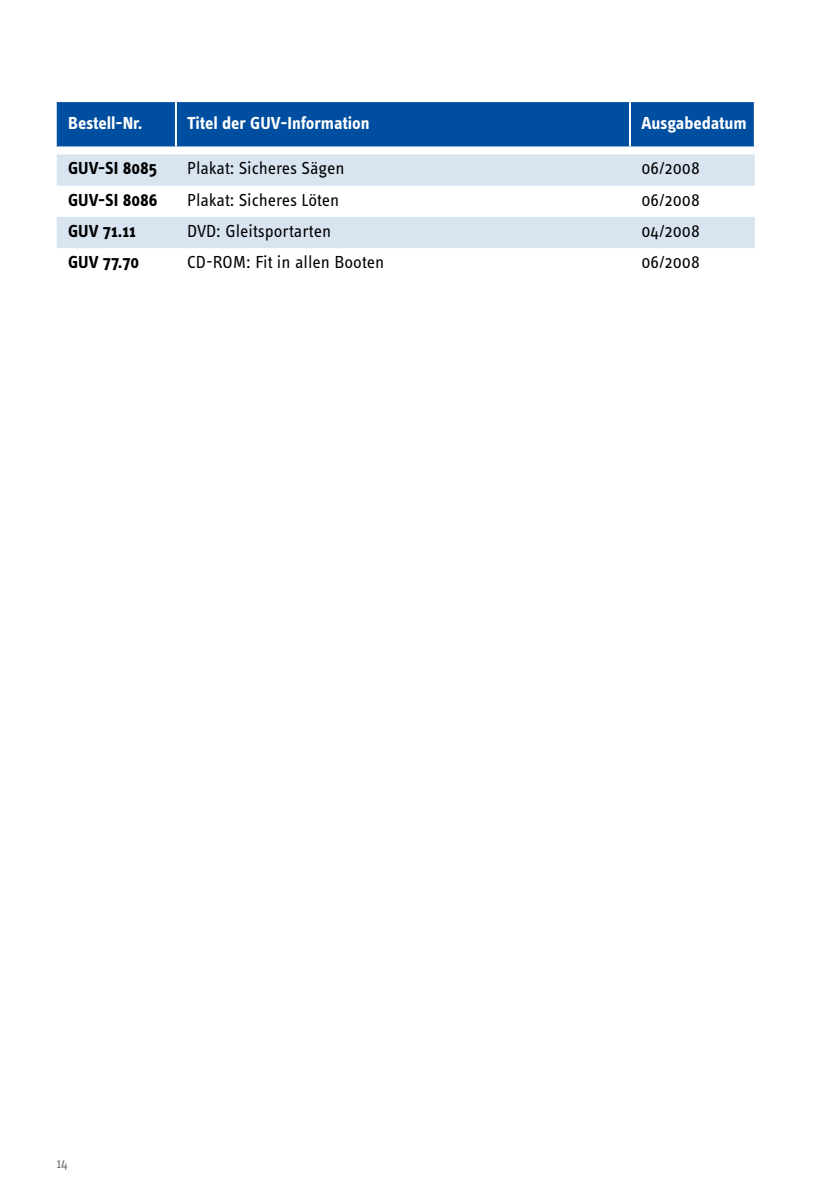
<style>
.page{position:relative;width:840px;height:1191px;background:#fff}
.page>*{position:absolute;margin:0;border:0;box-sizing:border-box;transform-origin:0 0}
.t1{font:18px "Info OT Text";color:#000}
.t2{font:700 18px "Info OT Text";color:#fff}
.t3{font:700 18px "Info OT Text";color:#000}
.t4{font:14px "Info OT Text";color:#6f6f6f}
</style>
<div class="page">
<svg style="left:57px;top:154px;width:697px;height:94px;fill:#d9e4f1"></svg>
<div style="left:57px;top:102px;width:698px;height:45px;background:#004e9f"></div>
<p class="t2" style="left:68px;top:112px;width:76px">Bestell-Nr.</p>
<p class="t2" style="left:187px;top:112px;width:184px">Titel der GUV-Information</p>
<p class="t2" style="left:641px;top:112px;width:107px">Ausgabedatum</p>
<p class="t3" style="left:68px;top:157px;width:90px">GUV-SI 8085</p>
<p class="t1" style="left:187px;top:157px;width:159px">Plakat: Sicheres Sägen</p>
<p class="t1" style="left:641px;top:157px;width:60px">06/2008</p>
<p class="t3" style="left:68px;top:188px;width:91px">GUV-SI 8086</p>
<p class="t1" style="left:187px;top:188px;width:153px">Plakat: Sicheres Löten</p>
<p class="t1" style="left:641px;top:188px;width:60px">06/2008</p>
<p class="t3" style="left:68px;top:220px;width:69px">GUV 71.11</p>
<p class="t1" style="left:187px;top:220px;width:145px">DVD: Gleitsportarten</p>
<p class="t1" style="left:641px;top:220px;width:60px">04/2008</p>
<p class="t3" style="left:68px;top:251px;width:72px">GUV 77.70</p>
<p class="t1" style="left:187px;top:251px;width:198px">CD-ROM: Fit in allen Booten</p>
<p class="t1" style="left:641px;top:251px;width:60px">06/2008</p>
<p class="t4" style="left:57px;top:1154px;width:13px">14</p>
</div>
